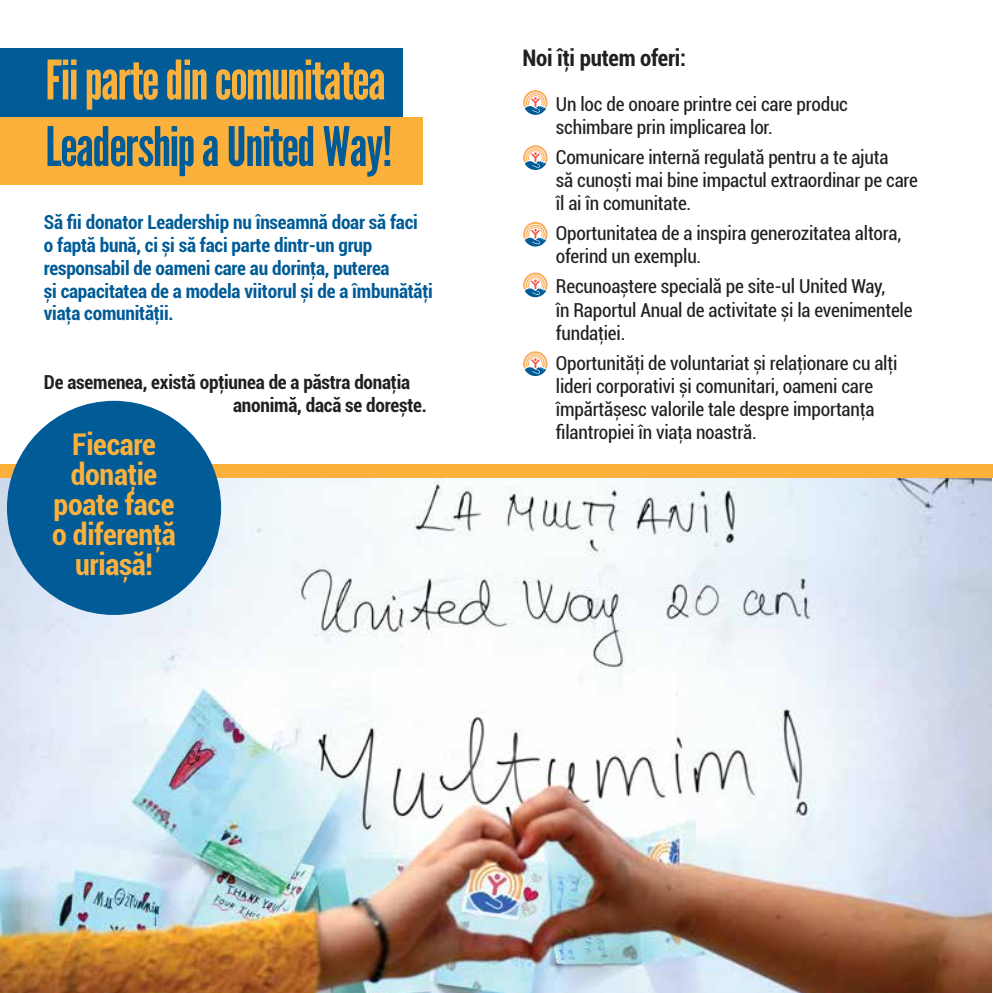
<style>
.page{position:relative;width:993px;height:993px;background:#fff}
.page>*{position:absolute;margin:0;border:0;box-sizing:border-box;transform-origin:0 0}
.t1{font:54.25px "League Gothic";letter-spacing:-.01em;color:#fcb13d}
.t2{font:54.25px "League Gothic";letter-spacing:-.01em;color:#005b97}
.t3{font:700 condensed 29.93px/30.1px "Roboto";letter-spacing:-.01em;color:#fcb13d;text-align:center}
.t4{font:700 condensed 22.75px "Roboto";letter-spacing:-.01em;color:#231f20}
.t5{font:condensed 19.25px/23.1px "Roboto";letter-spacing:-.01em;color:#231f20}
.t6{font:700 condensed 19.25px/22.8px "Roboto";letter-spacing:-.01em;color:#005b97}
.t7{font:700 condensed 19.25px/22.8px "Roboto";letter-spacing:-.01em;color:#231f20}
</style>
<div class="page">
<img style="left:0;top:477px;width:991px;height:515px">
<div style="left:0;top:464px;width:992px;height:13px;background:#fcb13d"></div>
<div style="left:0;top:47px;width:402px;height:70px;background:#005b97"></div>
<div style="left:0;top:117px;width:422px;height:68px;background:#fcb13d"></div>
<svg style="left:523px;top:90px;width:24px;height:25px"></svg>
<svg style="left:523px;top:145px;width:24px;height:25px"></svg>
<svg style="left:522px;top:221px;width:26px;height:26px"></svg>
<svg style="left:523px;top:222px;width:24px;height:24px"></svg>
<svg style="left:522px;top:272px;width:26px;height:26px"></svg>
<svg style="left:523px;top:272px;width:24px;height:25px"></svg>
<svg style="left:523px;top:351px;width:24px;height:25px"></svg>
<div style="left:7px;top:400px;width:214px;height:214px;background:#005b97;border-radius:50%"></div>
<h1 class="t1" style="left:45px;top:42px;width:341px">Fii parte din comunitatea</h1>
<h1 class="t2" style="left:45px;top:109px;width:348px">Leadership a United Way!</h1>
<p class="t6" style="left:44px;top:210px;width:390px">Să fii donator Leadership nu înseamnă doar să faci<br>o faptă bună, ci și să faci parte dintr-un grup responsabil de oameni care au dorinţa, puterea<br>și capacitatea de a modela viitorul și de a îmbunătăţi viaţa comunităţii.</p>
<p class="t7" style="left:233px;top:370px;width:195px;text-indent:-189px">De asemenea, există opţiunea de a păstra donaţia anonimă, dacă se dorește.</p>
<h2 class="t3" style="left:52px;top:427px;width:125px">Fiecare donaţie poate face o diferenţă uriașă!</h2>
<p class="t4" style="left:522px;top:42px;width:165px">Noi îţi putem oferi:</p>
<p class="t5" style="left:555px;top:91px;width:293px">Un loc de onoare printre cei care produc schimbare prin implicarea lor.</p>
<p class="t5" style="left:555px;top:145px;width:363px">Comunicare internă regulată pentru a te ajuta<br>să cunoști mai bine impactul extraordinar pe care îl ai în comunitate.</p>
<p class="t5" style="left:555px;top:221px;width:347px">Oportunitatea de a inspira generozitatea altora, oferind un exemplu.</p>
<p class="t5" style="left:555px;top:274px;width:358px">Recunoaștere specială pe site-ul United Way,<br>în Raportul Anual de activitate și la evenimentele fundaţiei.</p>
<p class="t5" style="left:555px;top:350px;width:343px">Oportunităţi de voluntariat și relaţionare cu alţi lideri corporativi și comunitari, oameni care împărtășesc valorile tale despre importanţa filantropiei în viaţa noastră.</p>
</div>
